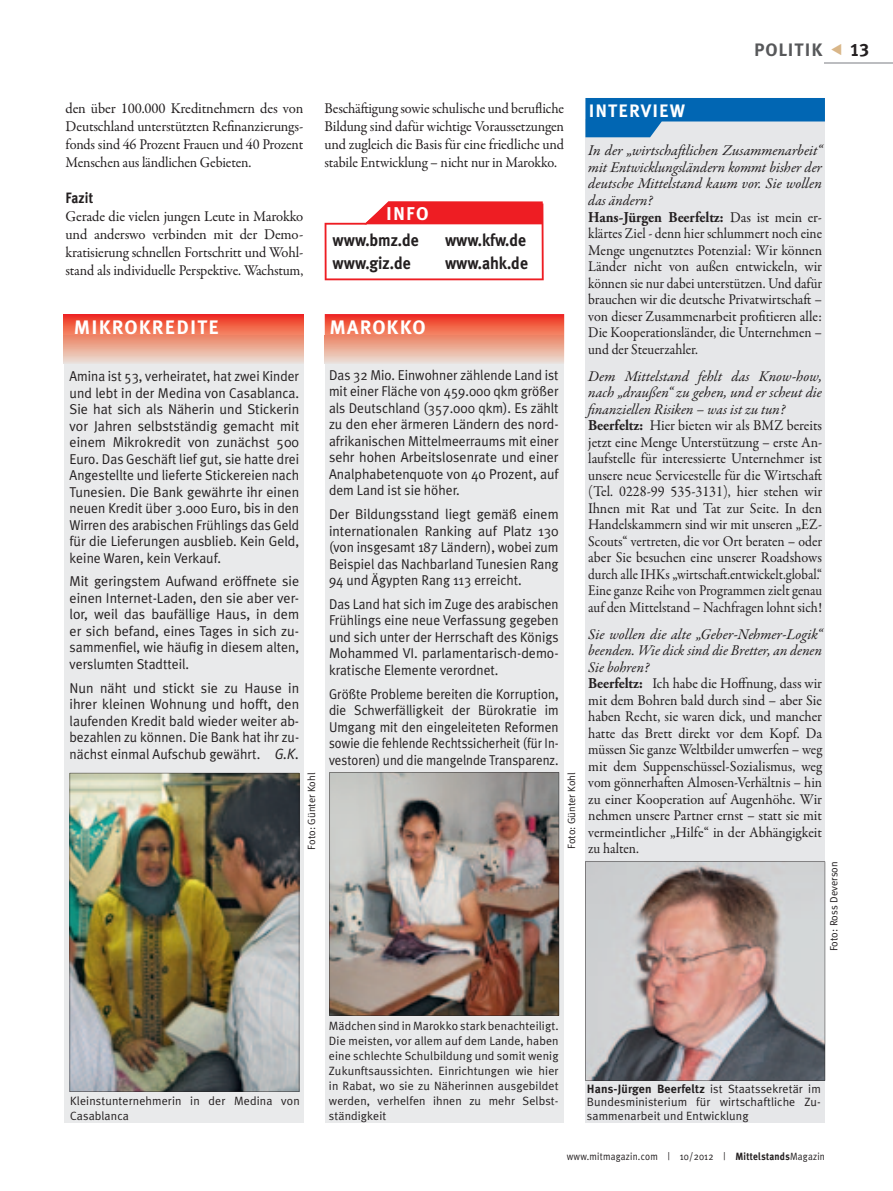
<style>
.page{position:relative;width:893px;height:1191px;background:#fff}
.page>*{position:absolute;margin:0;border:0;box-sizing:border-box;transform-origin:0 0}
.t1{font:700 19.5px "Meta Plus";letter-spacing:.06em;color:#fff}
.t2{font:700 18.45px "Meta Plus";color:#fff}
.t3{font:700 18px "Meta Plus";letter-spacing:.06em;color:#fff}
.t4{font:700 18px "Meta Plus";letter-spacing:.05em;color:#57585a}
.t5{font:18px "Meta Plus Bold Caps";color:#231f20}
.t6{font:700 17.1px "Meta Plus";color:#231f20;scale:.92 1}
.t7{font:15px/16.5px "Garamond Premr Pro";letter-spacing:-.005em;color:#231f20;text-align:justify;scale:.95 1}
.t8{font:15px/16.5px "Garamond Premr Pro";letter-spacing:-.005em;color:#231f20;scale:.94 1}
.t9{font:15px/18px "Garamond Premr Pro";letter-spacing:-.005em;color:#231f20;text-align:justify}
.t10{font:15px/16.5px "Garamond Premr Pro";letter-spacing:-.005em;color:#231f20;text-align:justify;scale:.92 1}
.t11{font:italic 15px/16.5px "Garamond Premr Pro";color:#231f20;text-align:justify}
.t12{font:700 15px "Adobe Garamond Pro";color:#231f20;scale:.95 1}
.t13{font:700 15px "Meta Plus";color:#231f20;scale:.9 1}
.t14{font:14.25px/16.5px "Meta Plus Normal";color:#231f20;text-align:justify;scale:.95 1}
.t15{font:14.25px/16.5px "Meta Plus Normal";color:#231f20;text-align:justify}
.t16{font:14.25px/16.5px "Meta Plus Normal";color:#231f20;text-align:justify;scale:.93 1}
.t17{font:12px/15px "Meta Plus Normal";letter-spacing:.01em;color:#231f20}
.t18{font:700 12px "Meta Plus";letter-spacing:.01em;color:#231f20}
.t19{font:10.5px "Meta Plus Normal";color:#231f20}
.t20{font:10.5px "Meta Plus Normal";letter-spacing:.025em;color:#231f20;scale:.9 1}
.s1{font-style:italic;font-size:15px}
.s2{font-family:"Garamond Premr Pro";font-weight:400}
.s3{font-style:italic}
.s4{font-family:"Adobe Garamond Pro";font-weight:700}
.s5{font-family:"Meta Plus Normal";font-weight:400}
.s6{font-family:"Meta Plus";font-weight:700}
</style>
<div class="page">
<hr style="left:825px;top:63px;width:68px;height:1px;background:#bcbdc0">
<div style="left:585px;top:119px;width:240px;height:1004px;background:#e6e7e9"></div>
<div style="left:64px;top:335px;width:240px;height:788px;background:#e9eaeb"></div>
<div style="left:325px;top:335px;width:239px;height:788px;background:#e9eaeb"></div>
<svg style="left:325px;top:201px;width:219px;height:79px"></svg>
<img style="left:70px;top:773px;width:229px;height:319px">
<img style="left:330px;top:772px;width:229px;height:243px">
<svg style="left:64px;top:314px;width:239px;height:21px;background:#f05741"></svg>
<svg style="left:64px;top:335px;width:239px;height:29px;background:#ebb29e"></svg>
<svg style="left:325px;top:314px;width:239px;height:21px;background:#f05841"></svg>
<svg style="left:325px;top:335px;width:239px;height:29px;background:#ebb29e"></svg>
<svg style="left:585px;top:98px;width:240px;height:39px"></svg>
<img style="left:585px;top:861px;width:240px;height:219px">
<p class="t4" style="left:754px;top:40px;width:70px">PolitiK</p>
<p class="t5" style="left:850px;top:40px;width:21px">13</p>
<p class="t9" style="left:66px;top:99px;width:239px">den über 100.000 Kreditnehmern des von Deutschland unterstützten Refinanzierungs&shy;fonds sind 46 Prozent Frauen und 40 Prozent Menschen aus ländlichen Gebieten.</p>
<p class="t13" style="left:66px;top:189px;width:32px">Fazit</p>
<p class="t9" style="left:66px;top:207px;width:239px">Gerade die vielen jungen Leute in Marokko und anderswo verbinden mit der Demo&shy;kratisierung schnellen Fortschritt und Wohl&shy;stand als individuelle Perspektive. Wachstum,</p>
<p class="t7" style="left:325px;top:99px;width:254px;line-height:18px">Beschäftigung sowie schulische und berufliche Bildung sind dafür wichtige Voraussetzungen und zugleich die Basis für eine friedliche und stabile Entwicklung – nicht nur in Marokko.</p>
<p class="t2" style="left:386px;top:203px;width:44px">inFo</p>
<p class="t6" style="left:333px;top:230px;width:95px">www.bmz.de</p>
<p class="t6" style="left:445px;top:230px;width:90px">www.kfw.de</p>
<p class="t6" style="left:333px;top:253px;width:87px">www.giz.de</p>
<p class="t6" style="left:445px;top:253px;width:92px">www.ahk.de</p>
<h1 class="t1" style="left:74px;top:316px;width:147px">MiKroKrEditE</h1>
<h1 class="t1" style="left:330px;top:316px;width:97px">MaroKKo</h1>
<p class="t14" style="left:70px;top:368px;width:243px">Amina ist 53, verheiratet, hat zwei Kinder und lebt in der Medina von Casablanca.<br>Sie hat sich als Näherin und Stickerin vor Jahren selbstständig gemacht mit einem Mikrokredit von zunächst 500<br>Euro. Das Geschäft lief gut, sie hatte drei Angestellte und lieferte Stickereien nach Tunesien. Die Bank gewährte ihr einen neuen Kredit über 3.000 Euro, bis in den Wirren des arabischen Frühlings das Geld für die Lieferungen ausblieb. Kein Geld, keine Waren, kein Verkauf.</p>
<p class="t15" style="left:70px;top:573px;width:231px">Mit geringstem Aufwand eröffnete sie einen Internet-Laden, den sie aber ver&shy;lor, weil das baufällige Haus, in dem er sich befand, eines Tages in sich zu&shy;sammenfiel, wie häufig in diesem alten, verslumten Stadtteil.</p>
<p class="t15" style="left:70px;top:679px;width:231px">Nun näht und stickt sie zu Hause in ihrer kleinen Wohnung und hofft, den laufenden Kredit bald wieder weiter ab&shy;bezahlen zu können. Die Bank hat ihr zu&shy;nächst einmal Aufschub gewährt. <span class="s1">G.K.</span></p>
<p class="t14" style="left:329px;top:366px;width:243px">Das 32 Mio. Einwohner zählende Land ist mit einer Fläche von 459.000 qkm größer als Deutschland (357.000 qkm). Es zählt zu den eher ärmeren Ländern des nord&shy;afrikanischen Mittelmeerraums mit einer sehr hohen Arbeitslosenrate und einer Analphabetenquote von 40 Prozent, auf dem Land ist sie höher.</p>
<p class="t15" style="left:329px;top:505px;width:231px">Der Bildungsstand liegt gemäß einem internationalen Ranking auf Platz 130 (von insgesamt 187 Ländern), wobei zum Beispiel das Nachbarland Tunesien Rang 94 und Ägypten Rang 113 erreicht.</p>
<p class="t16" style="left:329px;top:595px;width:248px">Das Land hat sich im Zuge des arabischen Frühlings eine neue Verfassung gegeben und sich unter der Herrschaft des Königs Mohammed VI. parlamentarisch-demo&shy;kratische Elemente verordnet.</p>
<p class="t16" style="left:329px;top:685px;width:248px">Größte Probleme bereiten die Korruption, die Schwerfälligkeit der Bürokratie im Umgang mit den eingeleiteten Reformen sowie die fehlende Rechtssicherheit (für In&shy;vestoren) und die mangelnde Transparenz.</p>
<p class="t19" style="left:305px;top:849px;width:78px;rotate:-90deg">Foto: Günter Kohl</p>
<p class="t19" style="left:565px;top:849px;width:78px;rotate:-90deg">Foto: Günter Kohl</p>
<p class="t3" style="left:589px;top:100px;width:98px">intErViEW</p>
<p class="t11" style="left:588px;top:143px;width:235px">In der „wirtschaftlichen Zusammenarbeit“ mit Entwicklungsländern kommt bisher der deutsche Mittelstand kaum vor. Sie wollen das ändern?</p>
<p class="t12" style="left:588px;top:208px;width:248px">Hans-Jürgen Beerfeltz: <span class="s2">Das ist mein er-</span></p>
<p class="t10" style="left:588px;top:225px;width:256px">klärtes Ziel - denn hier schlummert noch eine Menge ungenutztes Potenzial: Wir können Länder nicht von außen entwickeln, wir können sie nur dabei unterstützen. Und dafür brauchen wir die deutsche Privatwirtschaft – von dieser Zusammenarbeit profitieren alle:<br>Die Kooperationsländer, die Unternehmen – und der Steuerzahler.</p>
<p class="t7" style="left:588px;top:368px;width:248px;text-align:left"><span class="s3">Dem Mittelstand fehlt das Know-how, nach „draußen“ zu gehen, und er scheut die finanziellen Risiken – was ist zu tun?<br></span><span class="s4">Beerfeltz:</span> Hier bieten wir als BMZ bereits jetzt eine Menge Unterstützung – erste An&shy;laufstelle für interessierte Unternehmer ist unsere neue Servicestelle für die Wirtschaft (Tel. 0228-99 535-3131), hier stehen wir Ihnen mit Rat und Tat zur Seite. In den Handelskammern sind wir mit unseren „EZ-Scouts“ vertreten, die vor Ort beraten – oder aber Sie besuchen eine unserer Roadshows durch alle IHKs „wirtschaft.entwickelt.global.“ Eine ganze Reihe von Programmen zielt genau auf den Mittelstand – Nachfragen lohnt sich!</p>
<p class="t8" style="left:588px;top:626px;width:250px"><span class="s3">Sie wollen die alte „Geber-Nehmer-Logik“ beenden. Wie dick sind die Bretter, an denen Sie bohren?<br></span><span class="s4">Beerfeltz:</span> Ich habe die Hoffnung, dass wir mit dem Bohren bald durch sind – aber Sie haben Recht, sie waren dick, und mancher hatte das Brett direkt vor dem Kopf. Da müssen Sie ganze Weltbilder umwerfen – weg mit dem Suppenschüssel-Sozialismus, weg vom gönnerhaften Almosen-Verhältnis – hin zu einer Kooperation auf Augenhöhe. Wir nehmen unsere Partner ernst – statt sie mit vermeintlicher „Hilfe“ in der Abhängigkeit zu halten.</p>
<p class="t19" style="left:828px;top:951px;width:91px;rotate:-90deg">Foto: Ross Deverson</p>
<p class="t17" style="left:70px;top:1093px;width:231px">Kleinstunternehmerin in der Medina von<br>Casablanca</p>
<p class="t17" style="left:329px;top:1018px;width:231px;text-align:justify">Mädchen sind in Marokko stark benachteiligt.<br>Die meisten, vor allem auf dem Lande, haben eine schlechte Schulbildung und somit wenig Zukunftsaussichten. Einrichtungen wie hier in Rabat, wo sie zu Näherinnen ausgebildet werden, verhelfen ihnen zu mehr Selbst&shy;ständigkeit</p>
<p class="t18" style="left:587px;top:1081px;width:235px">hans-Jürgen Beerfeltz <span class="s5">ist Staatssekretär im</span></p>
<p class="t17" style="left:587px;top:1095px;width:235px;line-height:13.5px">Bundesministerium für wirtschaftliche Zu&shy;sammenarbeit und Entwicklung</p>
<p class="t20" style="left:567px;top:1149px;width:288px">www.mitmagazin.com | 10/2012 | <span class="s6">Mittelstands</span>Magazin</p>
</div>
